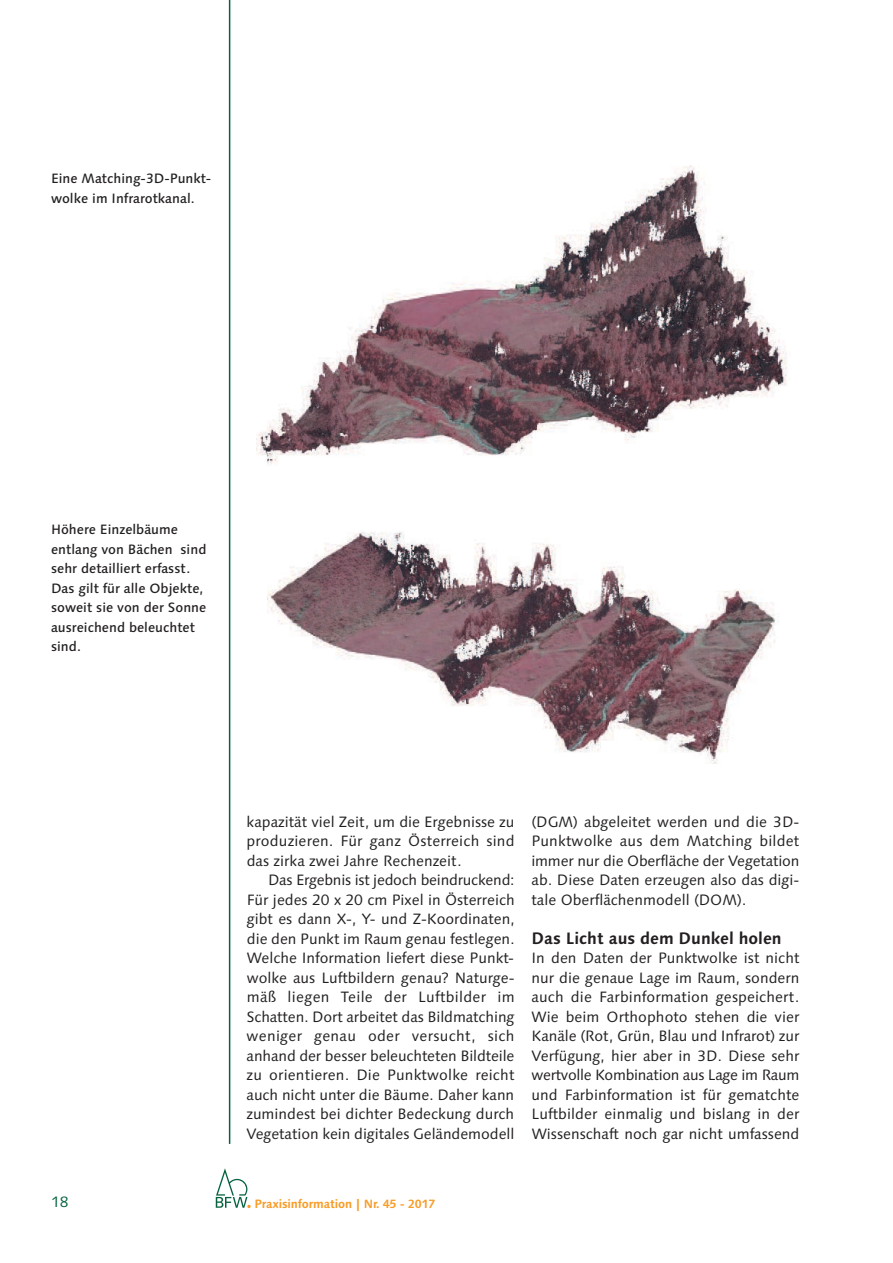
<style>
.page{position:relative;width:893px;height:1263px;background:#fff}
.page>*{position:absolute;margin:0;border:0;box-sizing:border-box;transform-origin:0 0}
.t1{font:700 16.5px "Linotype Syntax Com";color:#231f20}
.t2{font:15px/19.5px "Linotype Syntax Com";color:#231f20;text-align:justify}
.t3{font:15px "Linotype Syntax Com";color:#06623f}
.t4{font:500 13.5px/19.5px "Linotype Syntax Com";color:#231f20}
.t5{font:700 12px "Linotype Syntax Com";letter-spacing:-.015em;color:#f89c27}
</style>
<div class="page">
<hr style="left:229px;top:0;width:1px;height:1144px;background:#06623f">
<svg style="left:216px;top:1168px;width:35px;height:40px"></svg>
<img style="left:256px;top:165px;width:531px;height:299px">
<img style="left:267px;top:532px;width:509px;height:231px">
<p class="t4" style="left:51px;top:169px;width:162px">Eine Matching-3D-Punkt&shy;wolke im Infrarotkanal.</p>
<p class="t4" style="left:51px;top:520px;width:157px">Höhere Einzelbäume entlang von Bächen sind sehr detailliert erfasst.<br>Das gilt für alle Objekte, soweit sie von der Sonne ausreichend beleuchtet sind.</p>
<p class="t2" style="left:247px;top:812px;width:270px">kapazität viel Zeit, um die Ergebnisse zu produzieren. Für ganz Österreich sind das zirka zwei Jahre Rechenzeit.</p>
<p class="t2" style="left:246px;top:870px;width:270px;text-indent:22px">Das Ergebnis ist jedoch beindruckend:<br>Für jedes 20 x 20 cm Pixel in Österreich gibt es dann X-, Y- und Z-Koordinaten, die den Punkt im Raum genau festlegen.<br>Welche Information liefert diese Punkt&shy;wolke aus Luftbildern genau? Naturge&shy;mäß liegen Teile der Luftbilder im Schatten. Dort arbeitet das Bildmatching weniger genau oder versucht, sich anhand der besser beleuchteten Bildteile zu orientieren. Die Punktwolke reicht auch nicht unter die Bäume. Daher kann zumindest bei dichter Bedeckung durch Vegetation kein digitales Geländemodell</p>
<p class="t2" style="left:531px;top:812px;width:270px">(DGM) abgeleitet werden und die 3D-Punktwolke aus dem Matching bildet immer nur die Oberfläche der Vegetation ab. Diese Daten erzeugen also das digi&shy;tale Oberflächenmodell (DOM).</p>
<p class="t1" style="left:531px;top:928px;width:252px">Das Licht aus dem Dunkel holen</p>
<p class="t2" style="left:531px;top:948px;width:270px">In den Daten der Punktwolke ist nicht nur die genaue Lage im Raum, sondern auch die Farbinformation gespeichert.<br>Wie beim Orthophoto stehen die vier Kanäle (Rot, Grün, Blau und Infrarot) zur Verfügung, hier aber in 3D. Diese sehr wertvolle Kombination aus Lage im Raum und Farbinformation ist für gematchte Luftbilder einmalig und bislang in der Wissenschaft noch gar nicht umfassend</p>
<p class="t3" style="left:51px;top:1192px;width:19px">18</p>
<p class="t5" style="left:254px;top:1196px;width:182px">Praxisinformation | Nr. 45 - 2017</p>
</div>
